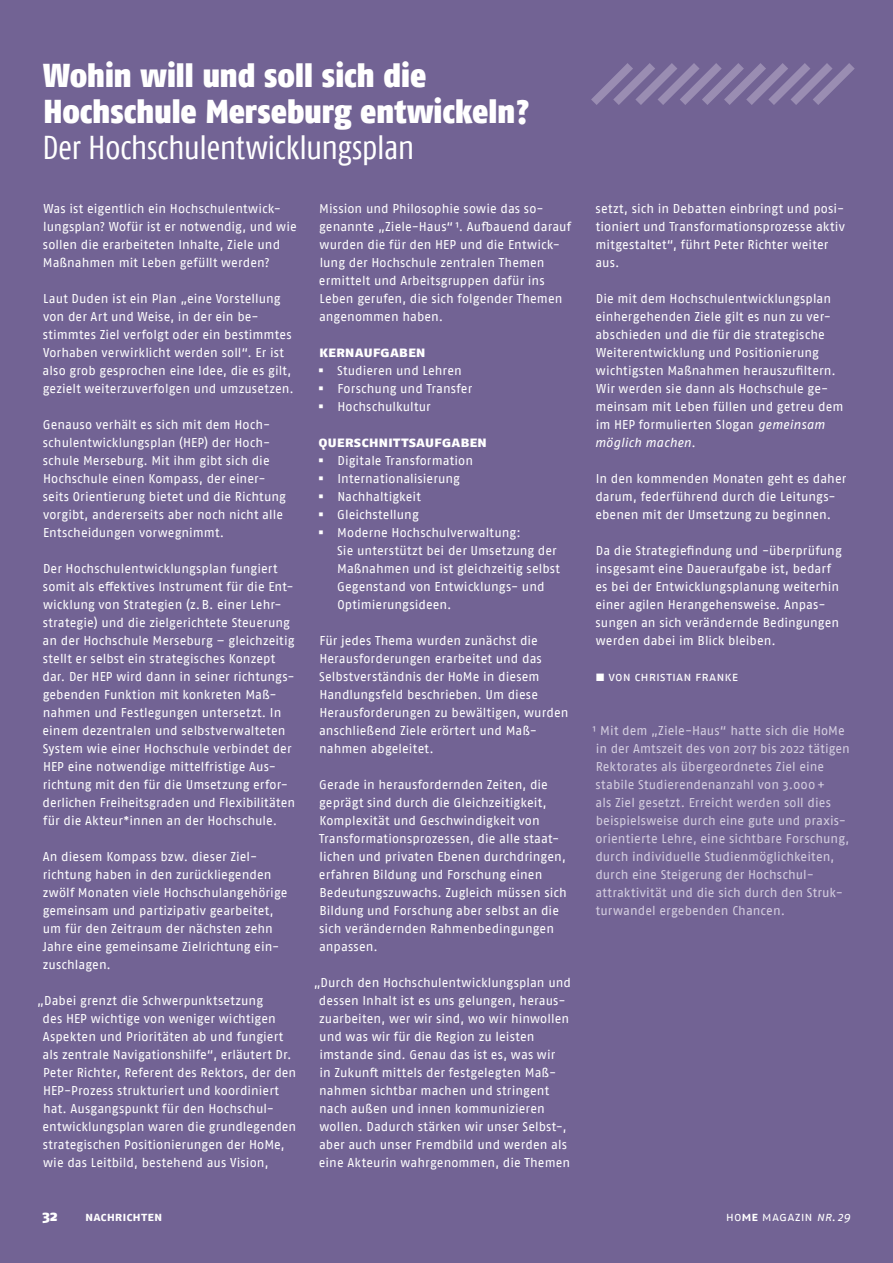
<style>
.page{position:relative;width:893px;height:1263px;background:#726394}
.page>*{position:absolute;margin:0;border:0;box-sizing:border-box;transform-origin:0 0}
.t1{font:900 condensed 33px/36px "Fago Pro";color:#fff}
.t2{font:condensed 33px "Fago Pro";letter-spacing:-.015em;color:#fff}
.t3{font:800 15px "Fago Pro";letter-spacing:-.005em;color:#fff}
.t4{font:900 15px "Fago Pro";color:#fff}
.t5{font:12.75px/18px "Fago Pro";letter-spacing:.005em;color:#fff}
.t6{font:12.75px/18px "Fago Pro";letter-spacing:.005em;color:#d4cee0}
.t7{font:700 12.75px "Fago Pro";color:#fff}
.s1{font-style:italic}
.s2{font-weight:700}
</style>
<div class="page">
<svg style="left:591px;top:63px;width:264px;height:42px"></svg>
<h1 class="t1" style="left:43px;top:57px;width:488px">Wohin will und soll sich die<br>Hochschule Merseburg entwickeln?</h1>
<h1 class="t2" style="left:43px;top:128px;width:373px">Der Hochschulentwicklungsplan</h1>
<p class="t5" style="left:43px;top:200px;width:255px">Was ist eigentlich ein Hochschulentwick&shy;lungsplan? Wofür ist er notwendig, und wie sollen die erarbeiteten Inhalte, Ziele und Maßnahmen mit Leben gefüllt werden?</p>
<p class="t5" style="left:43px;top:290px;width:253px">Laut Duden ist ein Plan „eine Vorstellung von der Art und Weise, in der ein be&shy;stimmtes Ziel verfolgt oder ein bestimmtes Vorhaben verwirklicht werden soll“. Er ist also grob gesprochen eine Idee, die es gilt, gezielt weiterzuverfolgen und umzusetzen.</p>
<p class="t5" style="left:43px;top:416px;width:245px">Genauso verhält es sich mit dem Hoch&shy;schulentwicklungsplan (HEP) der Hoch&shy;schule Merseburg. Mit ihm gibt sich die Hochschule einen Kompass, der einer&shy;seits Orientierung bietet und die Richtung vorgibt, andererseits aber noch nicht alle Entscheidungen vorwegnimmt.</p>
<p class="t5" style="left:43px;top:560px;width:254px">Der Hochschulentwicklungsplan fungiert somit als effektives Instrument für die Ent&shy;wicklung von Strategien (z.B. einer Lehr&shy;strategie) und die zielgerichtete Steuerung an der Hochschule Merseburg – gleichzeitig stellt er selbst ein strategisches Konzept dar. Der HEP wird dann in seiner richtungs&shy;gebenden Funktion mit konkreten Maß&shy;nahmen und Festlegungen untersetzt. In einem dezentralen und selbstverwalteten System wie einer Hochschule verbindet der HEP eine notwendige mittelfristige Aus&shy;richtung mit den für die Umsetzung erfor&shy;derlichen Freiheitsgraden und Flexibilitäten für die Akteur*innen an der Hochschule.</p>
<p class="t5" style="left:43px;top:848px;width:246px">An diesem Kompass bzw. dieser Ziel&shy;richtung haben in den zurückliegenden zwölf Monaten viele Hochschulangehörige gemeinsam und partizipativ gearbeitet, um für den Zeitraum der nächsten zehn Jahre eine gemeinsame Zielrichtung ein&shy;zuschlagen.</p>
<p class="t5" style="left:43px;top:992px;width:255px;text-indent:-5px">„Dabei grenzt die Schwerpunktsetzung<br>des HEP wichtige von weniger wichtigen Aspekten und Prioritäten ab und fungiert als zentrale Navigationshilfe“, erläutert Dr.<br>Peter Richter, Referent des Rektors, der den HEP-Prozess strukturiert und koordiniert hat. Ausgangspunkt für den Hochschul&shy;entwicklungsplan waren die grundlegenden strategischen Positionierungen der HoMe, wie das Leitbild, bestehend aus Vision,</p>
<p class="t5" style="left:319px;top:200px;width:254px">Mission und Philosophie sowie das so&shy;genannte „Ziele-Haus“1. Aufbauend darauf wurden die für den HEP und die Entwick&shy;lung der Hochschule zentralen Themen ermittelt und Arbeitsgruppen dafür ins Leben gerufen, die sich folgender Themen angenommen haben.</p>
<p class="t3" style="left:319px;top:343px;width:108px">Kernaufgaben</p>
<p class="t5" style="left:337px;top:362px;width:136px">Studieren und Lehren<br>Forschung und Transfer<br>Hochschulkultur</p>
<p class="t3" style="left:319px;top:433px;width:170px">Querschnittsaufgaben</p>
<p class="t5" style="left:337px;top:452px;width:224px">Digitale Transformation<br>Internationalisierung<br>Nachhaltigkeit<br>Gleichstellung<br>Moderne Hochschulverwaltung:<br>Sie unterstützt bei der Umsetzung der<br>Maßnahmen und ist gleichzeitig selbst<br>Gegenstand von Entwicklungs- und<br>Optimierungsideen.</p>
<p class="t5" style="left:319px;top:632px;width:251px">Für jedes Thema wurden zunächst die Herausforderungen erarbeitet und das Selbstverständnis der HoMe in diesem Handlungsfeld beschrieben. Um diese Herausforderungen zu bewältigen, wurden anschließend Ziele erörtert und Maß&shy;nahmen abgeleitet.</p>
<p class="t5" style="left:319px;top:776px;width:249px">Gerade in herausfordernden Zeiten, die geprägt sind durch die Gleichzeitigkeit, Komplexität und Geschwindigkeit von Transformationsprozessen, die alle staat&shy;lichen und privaten Ebenen durchdringen, erfahren Bildung und Forschung einen Bedeutungszuwachs. Zugleich müssen sich Bildung und Forschung aber selbst an die sich verändernden Rahmenbedingungen anpassen.</p>
<p class="t5" style="left:319px;top:974px;width:254px;text-indent:-5px">„Durch den Hochschulentwicklungsplan und dessen Inhalt ist es uns gelungen, heraus&shy;zuarbeiten, wer wir sind, wo wir hinwollen und was wir für die Region zu leisten imstande sind. Genau das ist es, was wir<br>in Zukunft mittels der festgelegten Maß&shy;nahmen sichtbar machen und stringent nach außen und innen kommunizieren wollen. Dadurch stärken wir unser Selbst-, aber auch unser Fremdbild und werden als eine Akteurin wahrgenommen, die Themen</p>
<p class="t5" style="left:595px;top:200px;width:251px">setzt, sich in Debatten einbringt und posi&shy;tioniert und Transformationsprozesse aktiv mitgestaltet“, führt Peter Richter weiter aus.</p>
<p class="t5" style="left:595px;top:290px;width:250px">Die mit dem Hochschulentwicklungsplan einhergehenden Ziele gilt es nun zu ver&shy;abschieden und die für die strategische Weiterentwicklung und Positionierung wichtigsten Maßnahmen herauszufiltern.<br>Wir werden sie dann als Hochschule ge&shy;meinsam mit Leben füllen und getreu dem im HEP formulierten Slogan <span class="s1">gemeinsam möglich machen</span>.</p>
<p class="t5" style="left:595px;top:470px;width:252px">In den kommenden Monaten geht es daher darum, federführend durch die Leitungs&shy;ebenen mit der Umsetzung zu beginnen.</p>
<p class="t5" style="left:595px;top:542px;width:248px">Da die Strategiefindung und -überprüfung insgesamt eine Daueraufgabe ist, bedarf es bei der Entwicklungsplanung weiterhin einer agilen Herangehensweise. Anpas&shy;sungen an sich verändernde Bedingungen werden dabei im Blick bleiben.</p>
<p class="t5" style="left:595px;top:668px;width:144px">■ von Ch ristian Franke</p>
<p class="t6" style="left:592px;top:722px;width:259px">1 Mit dem „Ziele-Haus“ hatte sich die HoMe in der Amtszeit des von 2017 bis 2022 tätigen Rektorates als übergeordnetes Ziel eine stabile Studierendenanzahl von 3.000+<br>als Ziel gesetzt. Erreicht werden soll dies beispielsweise durch eine gute und praxis&shy;orientierte Lehre, eine sichtbare Forschung, durch individuelle Studienmöglichkeiten, durch eine Steigerung der Hochschul&shy;attraktivität und die sich durch den Struk&shy;turwandel ergebenden Chancen.</p>
<p class="t4" style="left:43px;top:1207px;width:17px">32</p>
<p class="t5" style="left:726px;top:1208px;width:126px">Ho<span class="s2">Me</span> Magazin <span class="s1">Nr. 29</span></p>
<p class="t7" style="left:85px;top:1209px;width:79px">NAchrichten</p>
</div>
